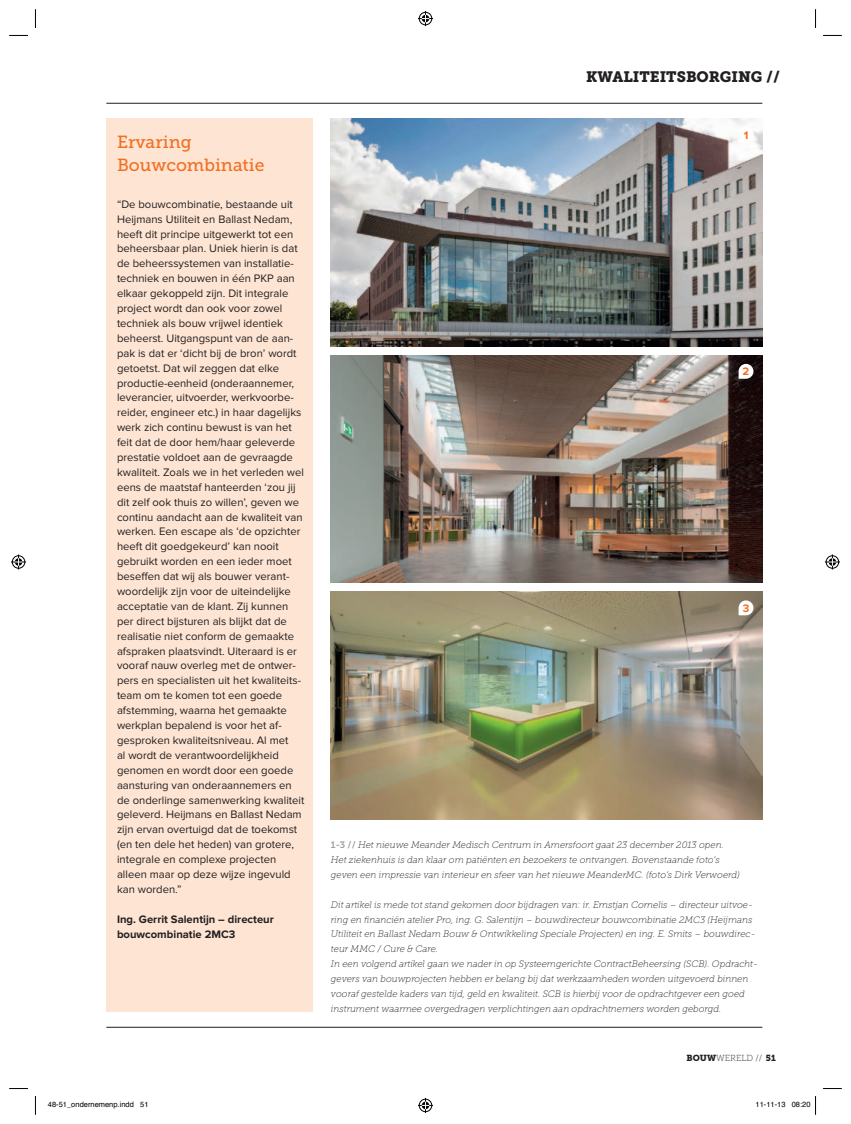
<style>
.page{position:relative;width:851px;height:1124px;background:#fff}
.page>*{position:absolute;margin:0;border:0;box-sizing:border-box;transform-origin:0 0}
.t1{font:17.5px/22.5px "Museo Slab 500";color:#f36e21}
.t2{font:15px "Museo Slab 900";color:#231f20}
.t3{font:11.25px/14.9px "Proxima Nova";color:#231f20}
.t4{font:700 11.25px/14.9px "Proxima Nova";color:#231f20}
.t5{font:700 11.25px "Proxima Nova";color:#f36e21}
.t6{font:italic 9.38px/14.9px "Museo Slab 100";color:#231f20}
.t7{font:8.75px "Museo Slab 100";color:#231f20}
.t8{font:7.5px "Helvetica";color:#000}
.s1{font-family:"Museo Slab 700";font-style:normal;color:#9d9fa2}
.s2{font-family:"Museo Slab 900"}
</style>
<div class="page">
<img style="left:331px;top:355px;width:431px;height:227px">
<img style="left:331px;top:118px;width:431px;height:228px">
<img style="left:331px;top:591px;width:431px;height:228px">
<div style="left:106px;top:118px;width:207px;height:893px;background:#fee5d3"></div>
<hr style="left:106px;top:103px;width:656px;height:1px;background:#231f20">
<hr style="left:106px;top:1026px;width:656px;height:1px;background:#231f20">
<svg style="left:738px;top:127px;width:15px;height:15px"></svg>
<svg style="left:738px;top:364px;width:15px;height:15px"></svg>
<svg style="left:738px;top:600px;width:15px;height:15px"></svg>
<svg style="left:9px;top:35px;width:19px;height:1px"></svg>
<svg style="left:823px;top:35px;width:18px;height:1px"></svg>
<svg style="left:9px;top:1088px;width:19px;height:1px"></svg>
<svg style="left:823px;top:1088px;width:18px;height:1px"></svg>
<svg style="left:35px;top:9px;width:1px;height:19px"></svg>
<svg style="left:35px;top:1096px;width:1px;height:18px"></svg>
<svg style="left:815px;top:9px;width:1px;height:19px"></svg>
<svg style="left:418px;top:11px;width:15px;height:15px"></svg>
<svg style="left:418px;top:1097px;width:15px;height:15px"></svg>
<svg style="left:11px;top:554px;width:15px;height:15px"></svg>
<svg style="left:825px;top:554px;width:14px;height:15px"></svg>
<svg style="left:815px;top:1096px;width:1px;height:18px"></svg>
<h1 class="t1" style="left:117px;top:131px;width:149px">Ervaring<br>Bouwcombinatie</h1>
<p class="t3" style="left:117px;top:197px;width:189px">“De bouwcombinatie, bestaande uit Heijmans Utiliteit en Ballast Nedam, heeft dit principe uitgewerkt tot een beheersbaar plan. Uniek hierin is dat de beheerssystemen van installatie&shy;techniek en bouwen in één PKP aan elkaar gekoppeld zijn. Dit integrale project wordt dan ook voor zowel techniek als bouw vrijwel identiek beheerst. Uitgangspunt van de aan&shy;pak is dat er ‘dicht bij de bron’ wordt getoetst. Dat wil zeggen dat elke productie-eenheid (onderaannemer, leverancier, uitvoerder, werkvoorbe&shy;reider, engineer etc.) in haar dagelijks werk zich continu bewust is van het feit dat de door hem/haar geleverde prestatie voldoet aan de gevraagde kwaliteit. Zoals we in het verleden wel eens de maatstaf hanteerden ‘zou jij dit zelf ook thuis zo willen’, geven we continu aandacht aan de kwaliteit van werken. Een escape als ‘de opzichter heeft dit goedgekeurd’ kan nooit gebruikt worden en een ieder moet beseffen dat wij als bouwer verant&shy;woordelijk zijn voor de uiteindelijke acceptatie van de klant. Zij kunnen per direct bijsturen als blijkt dat de realisatie niet conform de gemaakte afspraken plaatsvindt. Uiteraard is er vooraf nauw overleg met de ontwer&shy;pers en specialisten uit het kwaliteits&shy;team om te komen tot een goede afstemming, waarna het gemaakte werkplan bepalend is voor het af&shy;gesproken kwaliteitsniveau. Al met<br>al wordt de verantwoordelijkheid genomen en wordt door een goede aansturing van onderaannemers en de onderlinge samenwerking kwaliteit geleverd. Heijmans en Ballast Nedam zijn ervan overtuigd dat de toekomst (en ten dele het heden) van grotere, integrale en complexe projecten alleen maar op deze wijze ingevuld kan worden.”</p>
<p class="t4" style="left:117px;top:911px;width:158px">Ing. Gerrit Salentijn – directeur bouwcombinatie 2MC3</p>
<h2 class="t2" style="left:586px;top:68px;width:195px">KWALITEITSBORGING //</h2>
<p class="t5" style="left:743px;top:128px;width:6px">1</p>
<p class="t5" style="left:742px;top:365px;width:8px">2</p>
<p class="t5" style="left:742px;top:601px;width:8px">3</p>
<p class="t6" style="left:331px;top:837px;width:410px"><span class="s1">1-3 //</span> Het nieuwe Meander Medisch Centrum in Amersfoort gaat 23 december 2013 open.<br>Het ziekenhuis is dan klaar om patiënten en bezoekers te ontvangen. Bovenstaande foto’s geven een impressie van interieur en sfeer van het nieuwe MeanderMC. (foto’s Dirk Verwoerd)</p>
<p class="t6" style="left:331px;top:896px;width:428px">Dit artikel is mede tot stand gekomen door bijdragen van: ir. Ernstjan Cornelis – directeur uitvoe&shy;ring en financiën atelier Pro, ing. G. Salentijn – bouwdirecteur bouwcombinatie 2MC3 (Heijmans Utiliteit en Ballast Nedam Bouw &amp; Ontwikkeling Speciale Projecten) en ing. E. Smits – bouwdirec&shy;teur MMC / Cure &amp; Care.<br>In een volgend artikel gaan we nader in op Systeemgerichte ContractBeheersing (SCB). Opdracht&shy;gevers van bouwprojecten hebben er belang bij dat werkzaamheden worden uitgevoerd binnen vooraf gestelde kaders van tijd, geld en kwaliteit. SCB is hierbij voor de opdrachtgever een goed instrument waarmee overgedragen verplichtingen aan opdrachtnemers worden geborgd.</p>
<p class="t7" style="left:686px;top:1052px;width:91px"><span class="s2">BOUW</span>WERELD // <span class="s2">51</span></p>
<p class="t8" style="left:48px;top:1098px;width:102px">48-51_ondernemenp.indd 51</p>
<p class="t8" style="left:755px;top:1098px;width:57px">11-11-13 08:20</p>
</div>
